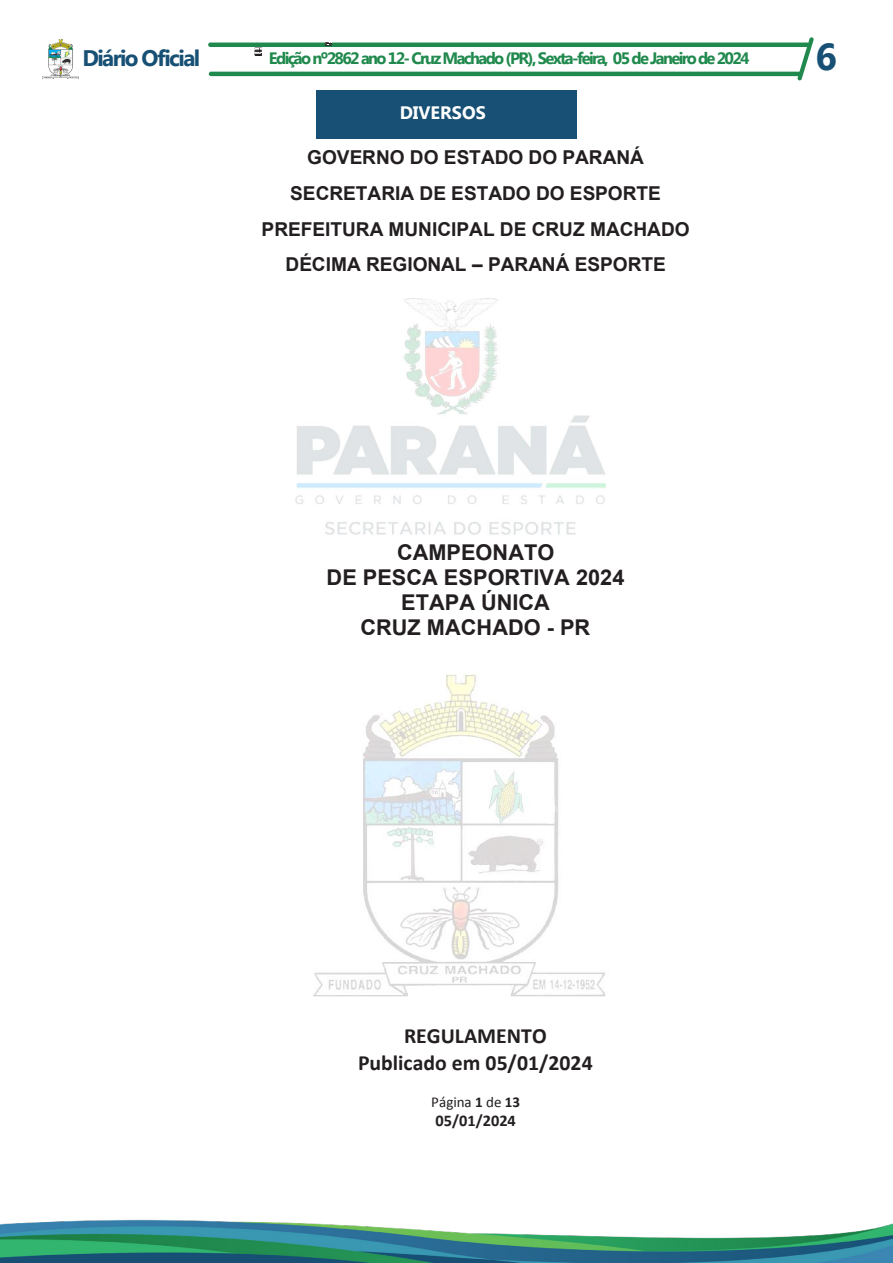
<style>
.page{position:relative;width:893px;height:1263px;background:#fff}
.page>*{position:absolute;margin:0;border:0;box-sizing:border-box;transform-origin:0 0}
.t1{font:700 37.5px "Myanmar Text";color:#175074}
.t2{font:700 22.5px "Myanmar Text";letter-spacing:-.07em;color:#175074}
.t3{font:700 21.75px/25px "Arial";color:#231f20;text-align:center}
.t4{font:700 21.75px/26.4px "Calibri";color:#231f20;text-align:center}
.t5{font:700 19.05px/35.5px "Arial";color:#231f20;text-align:center}
.t6{font:700 18px "Myanmar Text";color:#fff}
.t7{font:700 16.5px "Myanmar Text";letter-spacing:-.1em;color:#20894d}
.t8{font:700 16.35px "Calibri";letter-spacing:.005em;color:#231f20}
.t9{font:15px "Calibri";color:#231f20}
.s1{font-weight:700}
</style>
<div class="page">
<img style="left:0;top:1219px;width:893px;height:44px">
<hr style="left:208px;top:43px;width:602px;height:4px;background:#20894d;border-radius:2px">
<hr style="left:209px;top:72px;width:593px;height:4px;background:#20894d;border-radius:2px">
<img style="left:43px;top:40px;width:36px;height:38px">
<svg style="left:797px;top:37px;width:17px;height:44px"></svg>
<svg style="left:325px;top:43px;width:7px;height:3px"></svg>
<svg style="left:255px;top:47px;width:7px;height:9px"></svg>
<img style="left:295px;top:298px;width:310px;height:237px">
<img style="left:313px;top:674px;width:292px;height:323px">
<div style="left:316px;top:90px;width:261px;height:49px;background:#175074"></div>
<p class="t2" style="left:82px;top:45px;width:119px">Diário Oficial</p>
<p class="t7" style="left:269px;top:49px;width:482px">Edição nº2862 ano 12- Cruz Machado (PR), Sexta-feira, 05 de Janeiro de 2024</p>
<p class="t1" style="left:815px;top:35px;width:23px">6</p>
<p class="t6" style="left:400px;top:102px;width:88px">DIVERSOS</p>
<p class="t5" style="left:262px;top:140px;width:430px">GOVERNO DO ESTADO DO PARANÁ<br>SECRETARIA DE ESTADO DO ESPORTE<br>PREFEITURA MUNICIPAL DE CRUZ MACHADO<br>DÉCIMA REGIONAL – PARANÁ ESPORTE</p>
<p class="t3" style="left:327px;top:540px;width:299px">CAMPEONATO<br>DE PESCA ESPORTIVA 2024<br>ETAPA ÚNICA<br>CRUZ MACHADO - PR</p>
<p class="t4" style="left:358px;top:1023px;width:236px">REGULAMENTO<br>Publicado em 05/01/2024</p>
<p class="t9" style="left:431px;top:1092px;width:90px">Página <span class="s1">1</span> de <span class="s1">13</span></p>
<p class="t8" style="left:436px;top:1110px;width:82px">05/01/2024</p>
</div>
